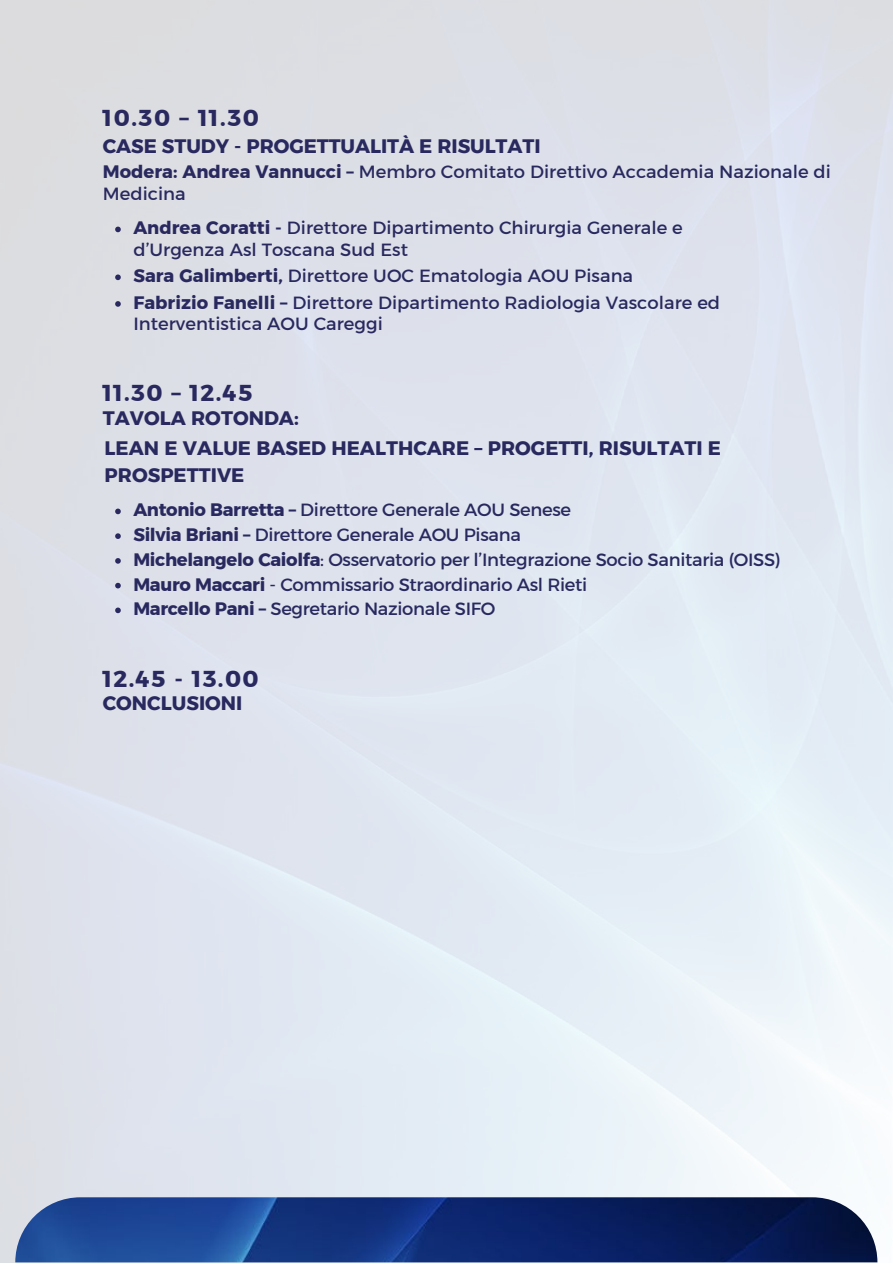
<style>
.page{position:relative;width:893px;height:1264px;background:#fff}
.page>*{position:absolute;margin:0;border:0;box-sizing:border-box;transform-origin:0 0}
.t1{font:22.95px "Kief Montaser Bold";letter-spacing:.06em;color:#29295f}
.t2{font:19.5px/27px "Kief Montaser Bold";color:#29295f}
.t3{font:18px/21.3px "Kief Montaser Regular";color:#29295f}
.t4{font:18px "Kief Montaser Regular";letter-spacing:-.02em;color:#29295f}
.s1{font-family:"Kief Montaser Bold"}
</style>
<div class="page">
<img style="left:0;top:0;width:892px;height:1262px">
<img style="left:15px;top:1197px;width:862px;height:65px">
<svg style="left:115px;top:508px;width:6px;height:6px"></svg>
<svg style="left:115px;top:533px;width:6px;height:6px"></svg>
<svg style="left:115px;top:558px;width:6px;height:5px"></svg>
<svg style="left:115px;top:583px;width:6px;height:5px"></svg>
<svg style="left:115px;top:607px;width:6px;height:6px"></svg>
<svg style="left:115px;top:227px;width:6px;height:5px"></svg>
<svg style="left:115px;top:301px;width:6px;height:6px"></svg>
<svg style="left:115px;top:274px;width:6px;height:6px"></svg>
<p class="t1" style="left:103px;top:104px;width:158px">10.30 – 11.30</p>
<p class="t2" style="left:103px;top:132px;width:439px">CASE STUDY - PROGETTUALITÀ E RISULTATI</p>
<p class="t3" style="left:103px;top:161px;width:729px"><span class="s1">Modera: Andrea Vannucci –</span> Membro Comitato Direttivo Accademia Nazionale di<br>Medicina</p>
<p class="t3" style="left:133px;top:217px;width:551px"><span class="s1">Andrea Coratti -</span> Direttore Dipartimento Chirurgia Generale e d’Urgenza Asl Toscana Sud Est</p>
<p class="t3" style="left:133px;top:292px;width:588px"><span class="s1">Fabrizio Fanelli –</span> Direttore Dipartimento Radiologia Vascolare ed<br>Interventistica AOU Careggi</p>
<p class="t3" style="left:133px;top:265px;width:501px"><span class="s1">Sara Galimberti,</span> Direttore UOC Ematologia AOU Pisana</p>
<p class="t1" style="left:103px;top:379px;width:151px">11.30 – 12.45</p>
<p class="t2" style="left:105px;top:434px;width:618px">LEAN E VALUE BASED HEALTHCARE – PROGETTI, RISULTATI E<br>PROSPETTIVE</p>
<p class="t2" style="left:103px;top:404px;width:197px">TAVOLA ROTONDA:</p>
<p class="t4" style="left:133px;top:499px;width:439px"><span class="s1">Antonio Barretta –</span> Direttore Generale AOU Senese</p>
<p class="t4" style="left:133px;top:524px;width:389px"><span class="s1">Silvia Briani –</span> Direttore Generale AOU Pisana</p>
<p class="t4" style="left:133px;top:548px;width:648px"><span class="s1">Michelangelo Caiolfa</span>: Osservatorio per l’Integrazione Socio Sanitaria (OISS)</p>
<p class="t4" style="left:133px;top:573px;width:455px"><span class="s1">Mauro Maccari</span> - Commissario Straordinario Asl Rieti</p>
<p class="t4" style="left:133px;top:598px;width:363px"><span class="s1">Marcello Pani –</span> Segretario Nazionale SIFO</p>
<p class="t1" style="left:103px;top:664px;width:157px">12.45 - 13.00</p>
<p class="t2" style="left:103px;top:689px;width:141px">CONCLUSIONI</p>
</div>
